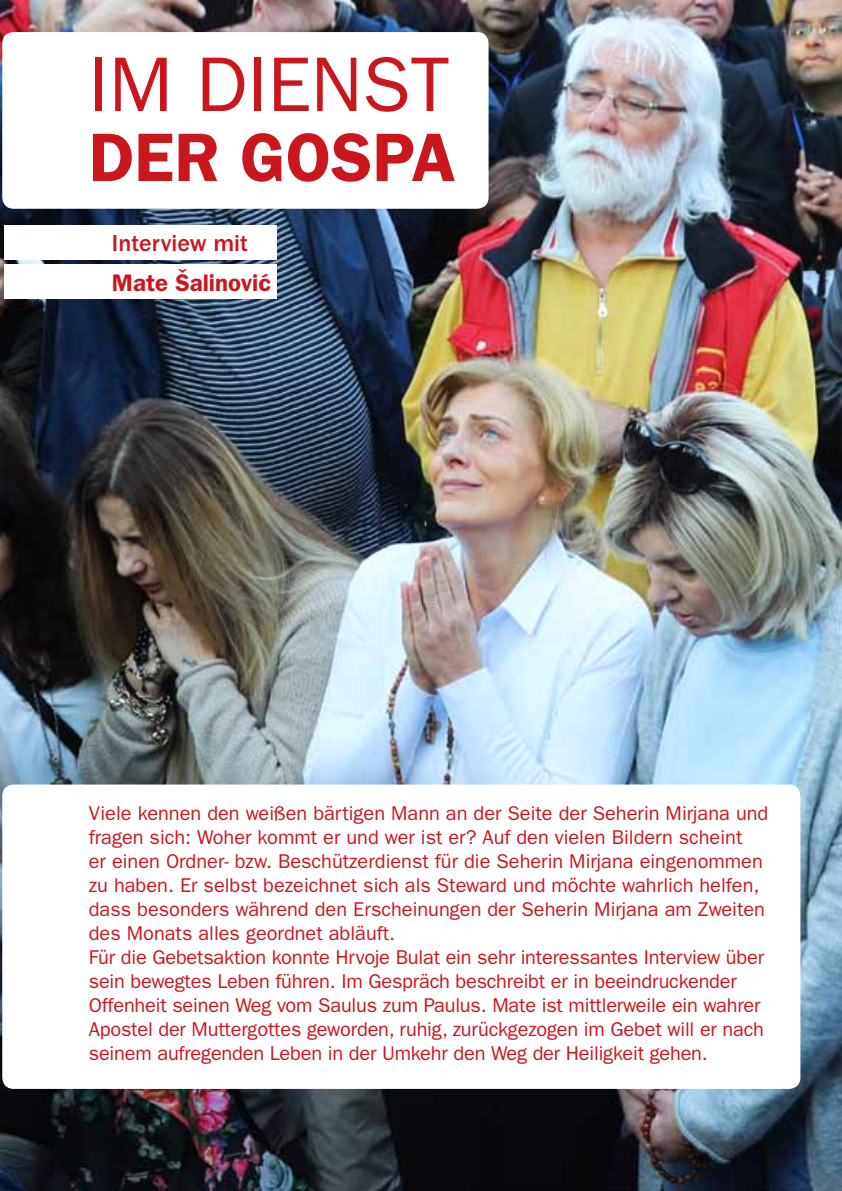
<style>
.page{position:relative;width:842px;height:1191px;background:#fff}
.page>*{position:absolute;margin:0;border:0;box-sizing:border-box;transform-origin:0 0}
.t1{font:77.6px "ITC Franklin Gothic Std";color:#ca171e}
.t2{font:600 68.8px "ITC Franklin Gothic Std";color:#ca171e}
.t3{font:600 24px "ITC Franklin Gothic Std";color:#ca171e}
.t4{font:500 24px "ITC Franklin Gothic Std";color:#ca171e}
.t5{font:20px/24px "ITC Franklin Gothic Std";color:#ca171e}
</style>
<div class="page">
<img style="left:0;top:0;width:842px;height:1191px">
<div style="left:2px;top:784px;width:798px;height:305px;background:#fff;border-radius:11px"></div>
<div style="left:4px;top:225px;width:273px;height:34px;background:#fff"></div>
<div style="left:4px;top:265px;width:273px;height:34px;background:#fff"></div>
<div style="left:2px;top:32px;width:487px;height:177px;background:#fff;border-radius:11px"></div>
<h1 class="t1" style="left:89px;top:40px;width:199px">Im Dienst</h1>
<h2 class="t2" style="left:89px;top:117px;width:43px">der</h2>
<h2 class="t2" style="left:240px;top:117px;width:89px">Gospa</h2>
<p class="t4" style="left:112px;top:229px;width:137px">Interview mit</p>
<p class="t3" style="left:112px;top:268px;width:161px">Mate Šalinović</p>
<p class="t5" style="left:89px;top:801px;width:681px">Viele kennen den weißen bärtigen Mann an der Seite der Seherin Mirjana und fragen sich: Woher kommt er und wer ist er? Auf den vielen Bildern scheint<br>er einen Ordner- bzw. Beschützerdienst für die Seherin Mirjana eingenommen zu haben. Er selbst bezeichnet sich als Steward und möchte wahrlich helfen, dass besonders während den Erscheinungen der Seherin Mirjana am Zweiten des Monats alles geordnet abläuft.<br>Für die Gebetsaktion konnte Hrvoje Bulat ein sehr interessantes Interview über sein bewegtes Leben führen. Im Gespräch beschreibt er in beeindruckender Offenheit seinen Weg vom Saulus zum Paulus. Mate ist mittlerweile ein wahrer Apostel der Muttergottes geworden, ruhig, zurückgezogen im Gebet will er nach seinem aufregenden Leben in der Umkehr den Weg der Heiligkeit gehen.</p>
</div>
